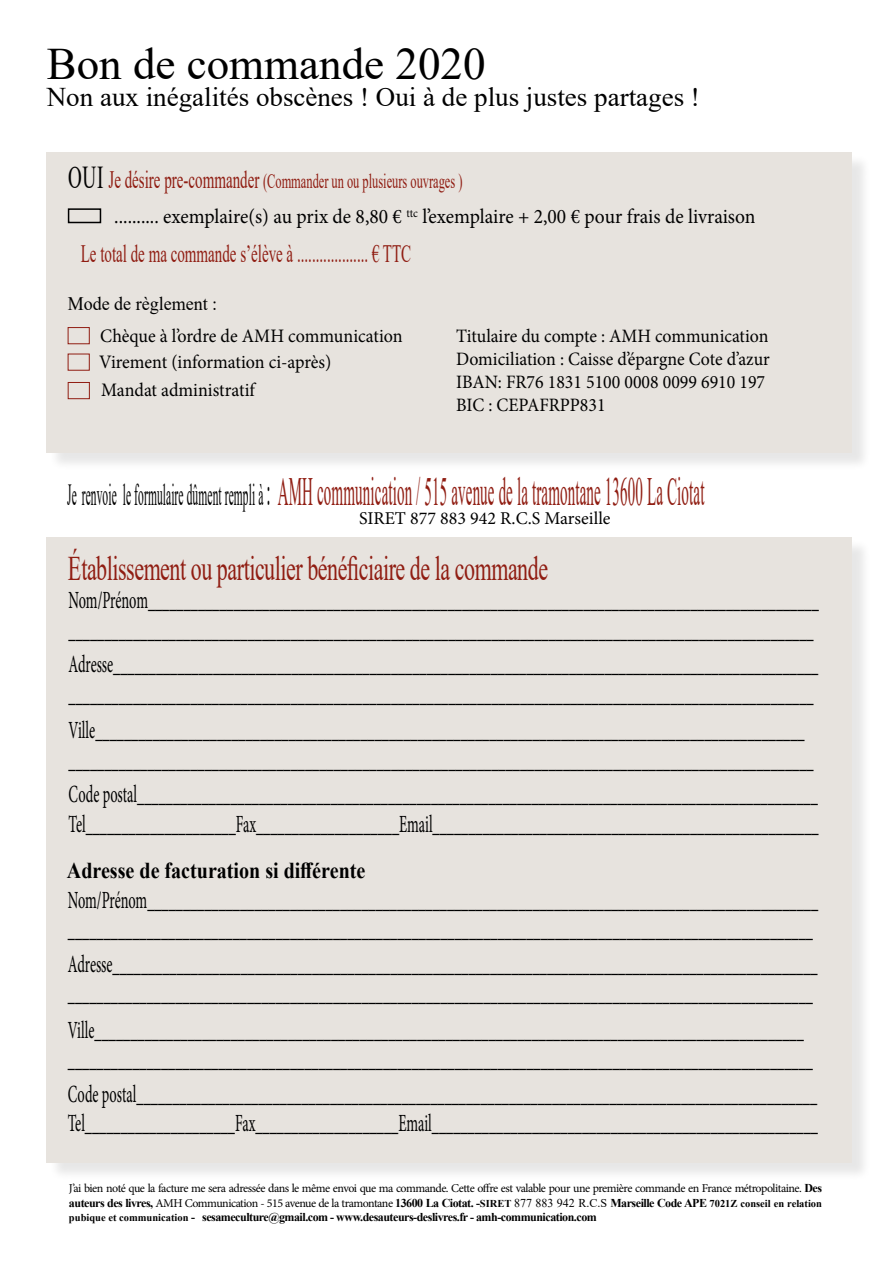
<style>
.page{position:relative;width:893px;height:1263px;background:#fff}
.page>*{position:absolute;margin:0;border:0;box-sizing:border-box;transform-origin:0 0}
.t1{font:45px "Times New Roman";color:#000}
.t2{font:40.05px "Times New Roman";letter-spacing:.01em;color:#901d12;scale:.37 1}
.t3{font:34.5px "Times New Roman";letter-spacing:-.02em;color:#901d12;scale:.64 1}
.t4{font:27px "Times New Roman";color:#000}
.t5{font:25.05px "Times New Roman";color:#901d12;scale:.6 1}
.t6{font:24.75px/29.7px "Minion Pro";letter-spacing:-.005em;color:#000;scale:.58 1}
.t7{font:700 22.65px "Times New Roman";color:#000;scale:.89 1}
.t8{font:20.7px "Minion Pro";color:#000;scale:.94 1}
.t9{font:20.7px "Times New Roman";color:#901d12;scale:.6 1}
.t10{font:19.05px "Minion Pro";color:#000;scale:.94 1}
.t11{font:19.05px "Times New Roman";color:#000;scale:.94 1}
.t12{font:18.9px/22.6px "Minion Pro";color:#000;scale:.94 1}
.t13{font:18px "Minion Pro";color:#000}
.t14{font:700 12px/14.4px "Times New Roman";letter-spacing:-.04em;color:#000}
.t15{font:12px "Minion Pro";letter-spacing:-.04em;color:#000}
.s1{font-size:31.8px;color:#000}
.s2{font-size:25.05px}
.s3{font-size:30.6px;color:#000}
.s4{color:#000}
.s5{font-family:"Times New Roman";font-weight:700}
.s6{font-family:"Minion Pro";font-weight:400}
.s7{font-size:10.5px}
.s8{font-weight:400}
</style>
<div class="page">
<div style="left:49px;top:539px;width:822px;height:642px;background:#000;opacity:.75"></div>
<div style="left:47px;top:537px;width:805px;height:625px;background:#e7e3de"></div>
<div style="left:49px;top:155px;width:822px;height:316px;background:#000;opacity:.75"></div>
<div style="left:47px;top:152px;width:805px;height:300px;background:#e7e3de"></div>
<div style="left:68px;top:327px;width:22px;height:17px;border:1px solid #901d12"></div>
<div style="left:68px;top:382px;width:22px;height:17px;border:1px solid #901d12"></div>
<div style="left:68px;top:208px;width:33px;height:15px;border:2px solid #000"></div>
<h1 class="t1" style="left:47px;top:32px;width:440px">Bon de commande 2020</h1>
<p class="t4" style="left:47px;top:78px;width:655px">Non aux inégalités obscènes ! Oui à de plus justes partages !</p>
<p class="t9" style="left:68px;top:166px;width:659px"><span class="s1">OUI</span> <span class="s2">Je désire pre-commander</span> (Commander un ou plusieurs ouvrages )</p>
<p class="t8" style="left:114px;top:203px;width:684px">.......... exemplaire(s) au prix de 8,80 € <sup>ttc</sup> l’exemplaire + 2,00 € pour frais de livraison</p>
<p class="t5" style="left:81px;top:236px;width:552px">Le total de ma commande s’élève à ................... € TTC</p>
<p class="t11" style="left:68px;top:290px;width:161px">Mode de règlement :</p>
<p class="t10" style="left:100px;top:323px;width:323px">Chèque à l’ordre de AMH communication</p>
<p class="t12" style="left:456px;top:325px;width:335px">Titulaire du compte : AMH communication Domiciliation : Caisse d’épargne Cote d’azur IBAN: FR76 1831 5100 0008 0099 6910 197<br>BIC : CEPAFRPP831</p>
<p class="t10" style="left:99px;top:349px;width:248px">Virement (information ci-après)</p>
<p class="t10" style="left:101px;top:377px;width:165px">Mandat administratif</p>
<h2 class="t2" style="left:67px;top:463px;width:1724px"><span class="s3">Je renvoie le formulaire dûment rempli à</span> <span class="s4">:</span> AMH communication / 515 avenue de la tramontane 13600 La Ciotat</h2>
<p class="t13" style="left:359px;top:507px;width:253px">SIRET 877 883 942 R.C.S Marseille</p>
<h3 class="t3" style="left:68px;top:544px;width:752px">Établissement ou particulier bénéficiaire de la commande</h3>
<p class="t6" style="left:69px;top:585px;width:1295px">Nom/Prénom______________________________________________________________________________________________ ________________________________________________________________________________________________________</p>
<p class="t6" style="left:69px;top:649px;width:1294px">Adresse___________________________________________________________________________________________________ ________________________________________________________________________________________________________</p>
<p class="t6" style="left:69px;top:715px;width:1286px">Ville___________________________________________________________________________________________________ ________________________________________________________________________________________________________</p>
<p class="t6" style="left:69px;top:779px;width:1295px">Code postal_______________________________________________________________________________________________<br>Tel_____________________Fax____________________Email______________________________________________________</p>
<p class="t7" style="left:67px;top:854px;width:337px">Adresse de facturation si différente</p>
<p class="t6" style="left:68px;top:885px;width:1295px">Nom/Prénom______________________________________________________________________________________________ ________________________________________________________________________________________________________</p>
<p class="t6" style="left:68px;top:949px;width:1294px">Adresse___________________________________________________________________________________________________ ________________________________________________________________________________________________________</p>
<p class="t6" style="left:68px;top:1015px;width:1286px">Ville___________________________________________________________________________________________________ ________________________________________________________________________________________________________</p>
<p class="t6" style="left:68px;top:1079px;width:1295px">Code postal_______________________________________________________________________________________________<br>Tel_____________________Fax____________________Email______________________________________________________</p>
<p class="t15" style="left:69px;top:1180px;width:755px">J’ai bien noté que la facture me sera adressée dans le même envoi que ma commande. Cette offre est valable pour une première commande en France métropolitaine. <span class="s5">Des</span></p>
<p class="t14" style="left:69px;top:1195px;width:755px">auteurs des livres, <span class="s6">AMH Communication - 515 avenue de la tramontane</span> 13600 La Ciotat. -<span class="s7">SIRET</span> <span class="s8">877 883 942 R.C.S</span> Marseille Code APE <span class="s7">7021Z conseil en relation pubique et communication</span> - sesameculture@gmail.com - www.desauteurs-deslivres.fr - amh-communication.com</p>
</div>
